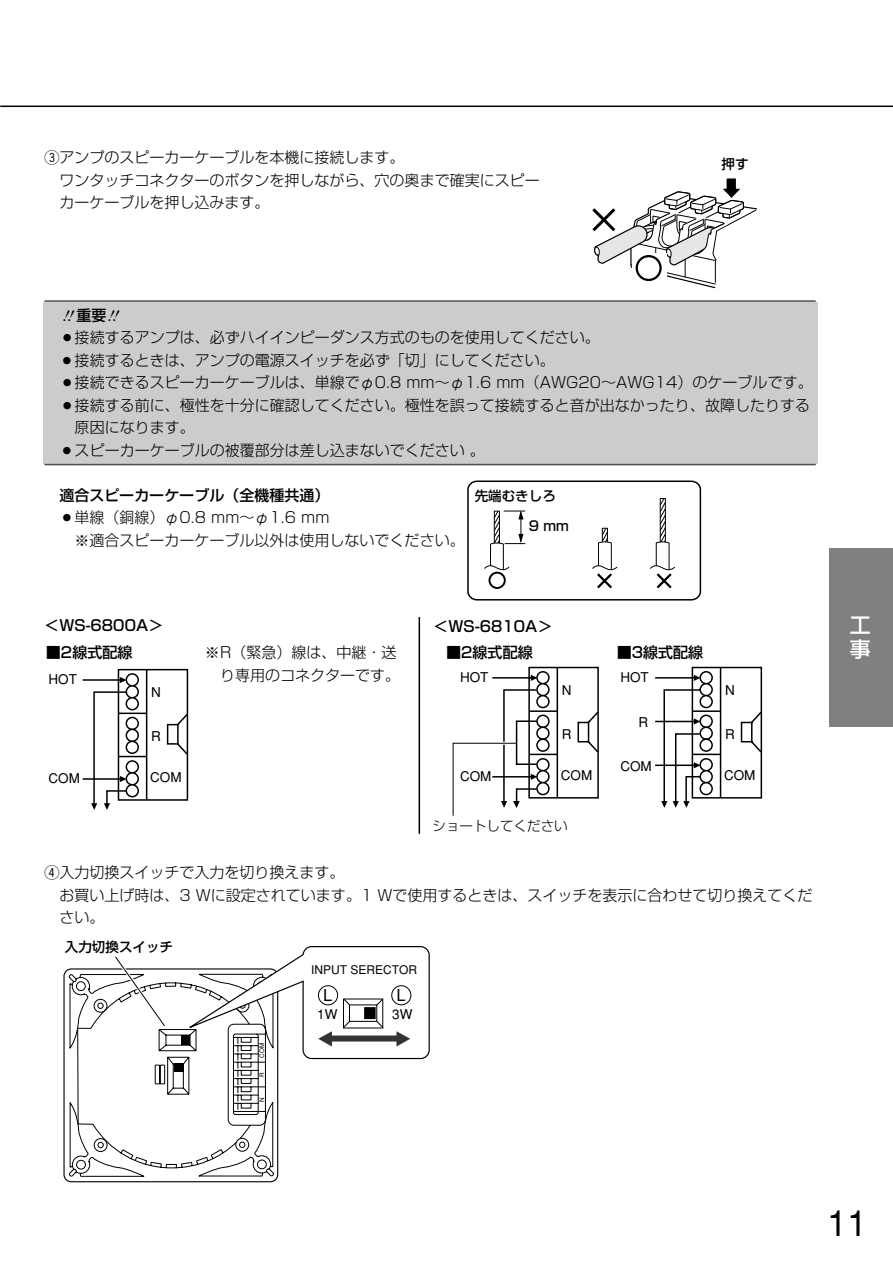
<style>
.page{position:relative;width:893px;height:1263px;background:#fff}
.page>*{position:absolute;margin:0;border:0;box-sizing:border-box;transform-origin:0 0}
.t1{font:36px "Helvetica";color:#000}
.t2{font:500 21px/24px "Shin Go";color:#fff}
.t3{font:16.5px "Helvetica";color:#000}
.t4{font:300 15px/22.5px "Shin Go";color:#000}
.t5{font:500 15px "Shin Go";color:#000}
.t6{font:13.5px "Helvetica";color:#000}
.t7{font:500 13.5px "Shin Go";color:#000}
.t8{font:300 13.5px "Shin Go";color:#000}
.t9{font:12px "Helvetica";color:#000}
.t10{font:500 6.3px "Gothic BBB";color:#000}
.s1{font-family:"Gth Hround";font-weight:400}
</style>
<div class="page">
<div style="left:43px;top:302px;width:774px;height:161px;background:#ccc"></div>
<hr style="left:44px;top:300px;width:771px;height:2px;background:#4d4d4d">
<hr style="left:44px;top:464px;width:771px;height:1px;background:#4d4d4d">
<hr style="left:0;top:106px;width:892px;height:1px;background:#000">
<div style="left:829px;top:549px;width:63px;height:178px;background:#808080"></div>
<svg style="left:592px;top:178px;width:165px;height:111px"></svg>
<div style="left:632px;top:253px;width:34px;height:31px;background:#fff"></div>
<div style="left:633px;top:253px;width:30px;height:30px;border:6px solid #fff;border-radius:50%"></div>
<div style="left:635px;top:255px;width:26px;height:26px;border:2px solid #000;border-radius:50%"></div>
<svg style="left:82px;top:668px;width:107px;height:142px"></svg>
<svg style="left:592px;top:498px;width:83px;height:91px"></svg>
<div style="left:488px;top:572px;width:18px;height:17px;border:2px solid #000;border-radius:50%"></div>
<svg style="left:484px;top:510px;width:41px;height:74px"></svg>
<div style="left:467px;top:481px;width:234px;height:120px;border:2px solid #000;border-radius:9px"></div>
<div style="left:63px;top:968px;width:215px;height:214px;border:1px solid #000;border-radius:7px"></div>
<svg style="left:68px;top:956px;width:207px;height:221px"></svg>
<div style="left:174px;top:1063px;width:9px;height:8px;background:#000"></div>
<div style="left:302px;top:946px;width:128px;height:113px;background:#fff;border:1px solid #000;border-radius:8px"></div>
<svg style="left:318px;top:999px;width:92px;height:48px"></svg>
<div style="left:364px;top:1007px;width:11px;height:12px;background:#000;border:1px solid #000"></div>
<div style="left:318px;top:985px;width:20px;height:20px;background:#fff;border:1px solid #000;border-radius:50%"></div>
<div style="left:391px;top:985px;width:20px;height:20px;background:#fff;border:1px solid #000;border-radius:50%"></div>
<hr style="left:418px;top:617px;width:2px;height:217px;background:#000">
<svg style="left:452px;top:666px;width:311px;height:150px"></svg>
<p class="t4" style="left:59px;top:148px;width:482px;text-indent:-15px"><span class="s1">e</span>アンプのスピーカーケーブルを本機に接続します。<br>ワンタッチコネクターのボタンを押しながら、穴の奥まで確実にスピーカーケーブルを押し込みます。</p>
<p class="t7" style="left:721px;top:158px;width:28px">押す</p>
<p class="t5" style="left:76px;top:310px;width:32px">重要</p>
<p class="t4" style="left:60px;top:328px;width:541px">○接続するアンプは、必ずハイインピーダンス方式のものを使用してください。</p>
<p class="t4" style="left:60px;top:351px;width:497px">○接続するときは、アンプの電源スイッチを必ず「切」にしてください。</p>
<p class="t4" style="left:60px;top:373px;width:754px">○接続できるスピーカーケーブルは、単線でφ0.8 mm～φ1.6 mm（AWG20～AWG14）のケーブルです。</p>
<p class="t4" style="left:75px;top:396px;width:736px;text-indent:-15px">○接続する前に、極性を十分に確認してください。極性を誤って接続すると音が出なかったり、故障したりする原因になります。</p>
<p class="t4" style="left:60px;top:441px;width:426px">○スピーカーケーブルの被覆部分は差し込まないでください。</p>
<p class="t5" style="left:59px;top:490px;width:272px">適合スピーカーケーブル（全機種共通）</p>
<p class="t4" style="left:74px;top:508px;width:392px;text-indent:-15px">○単線（銅線）φ0.8 mm～φ1.6 mm<br>※適合スピーカーケーブル以外は使用しないでください。</p>
<p class="t7" style="left:475px;top:491px;width:82px">先端むきしろ</p>
<p class="t7" style="left:529px;top:521px;width:42px">9 mm</p>
<p class="t5" style="left:44px;top:620px;width:120px">＜WS-6800A＞</p>
<p class="t5" style="left:433px;top:620px;width:120px">＜WS-6810A＞</p>
<p class="t5" style="left:46px;top:647px;width:88px">■2線式配線</p>
<p class="t6" style="left:49px;top:675px;width:30px">HOT</p>
<p class="t6" style="left:49px;top:774px;width:33px">COM</p>
<p class="t6" style="left:151px;top:688px;width:11px">N</p>
<p class="t6" style="left:151px;top:731px;width:11px">R</p>
<p class="t6" style="left:150px;top:772px;width:33px">COM</p>
<p class="t4" style="left:205px;top:643px;width:197px;text-align:right">※R（緊急）線は、中継・送り専用のコネクターです。</p>
<p class="t5" style="left:446px;top:647px;width:88px">■2線式配線</p>
<p class="t5" style="left:617px;top:647px;width:88px">■3線式配線</p>
<p class="t6" style="left:460px;top:673px;width:30px">HOT</p>
<p class="t6" style="left:460px;top:772px;width:33px">COM</p>
<p class="t6" style="left:561px;top:686px;width:11px">N</p>
<p class="t6" style="left:561px;top:729px;width:11px">R</p>
<p class="t6" style="left:560px;top:770px;width:33px">COM</p>
<p class="t6" style="left:620px;top:673px;width:30px">HOT</p>
<p class="t6" style="left:638px;top:717px;width:11px">R</p>
<p class="t6" style="left:620px;top:762px;width:33px">COM</p>
<p class="t6" style="left:725px;top:686px;width:11px">N</p>
<p class="t6" style="left:725px;top:729px;width:11px">R</p>
<p class="t6" style="left:724px;top:770px;width:33px">COM</p>
<p class="t8" style="left:432px;top:821px;width:136px">ショートしてください</p>
<p class="t4" style="left:59px;top:863px;width:754px;text-indent:-15px"><span class="s1">r</span>入力切換スイッチで入力を切り換えます。<br>お買い上げ時は、3 Wに設定されています。1 Wで使用するときは、スイッチを表示に合わせて切り換えてください。</p>
<p class="t7" style="left:65px;top:942px;width:109px">入力切換スイッチ</p>
<p class="t10" style="left:259px;top:1058px;width:16px;rotate:-90deg">COM</p>
<p class="t10" style="left:259px;top:1077px;width:6px;rotate:-90deg">R</p>
<p class="t10" style="left:259px;top:1102px;width:6px;rotate:-90deg">N</p>
<p class="t9" style="left:311px;top:966px;width:108px">INPUT SERECTOR</p>
<p class="t6" style="left:317px;top:1009px;width:22px">1W</p>
<p class="t6" style="left:392px;top:1009px;width:22px">3W</p>
<p class="t3" style="left:323px;top:989px;width:11px">L</p>
<p class="t3" style="left:396px;top:989px;width:11px">L</p>
<h2 class="t2" style="left:849px;top:616px;width:22px">工事</h2>
<h1 class="t1" style="left:827px;top:1211px;width:42px">11</h1>
</div>
